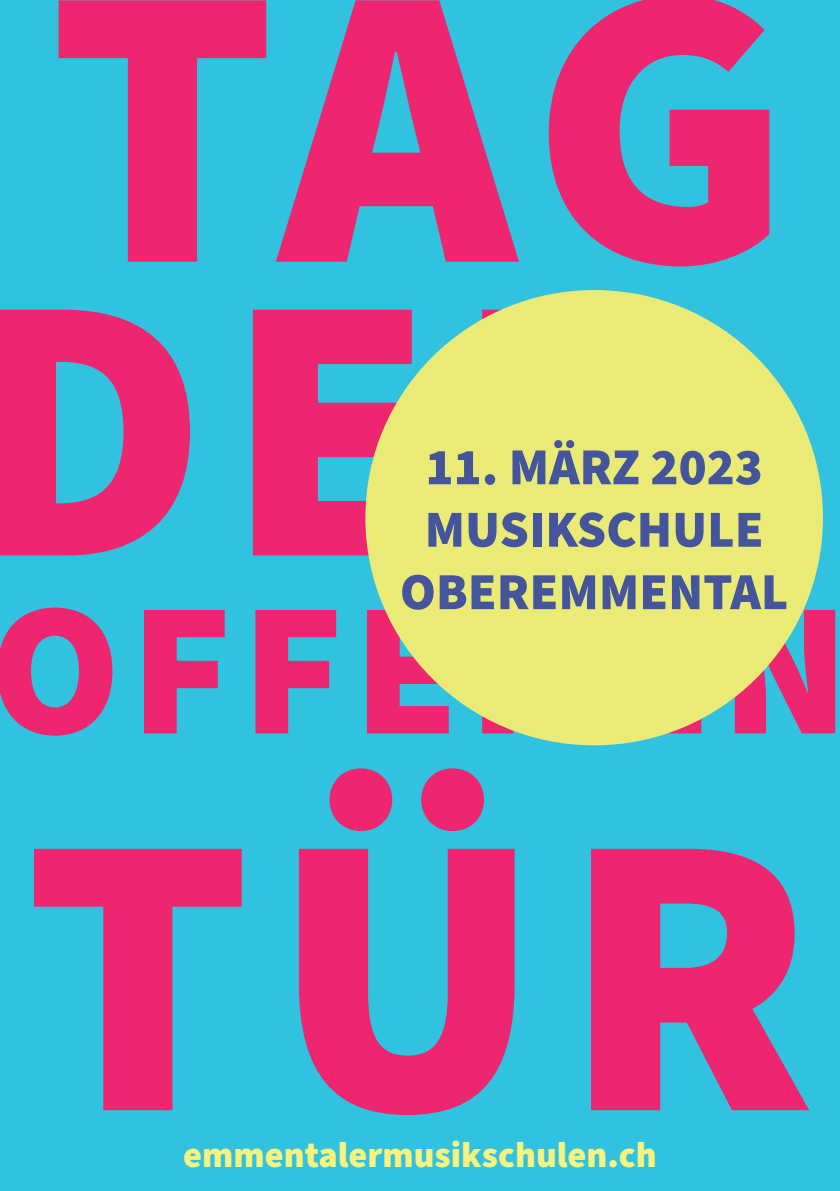
<style>
.page{position:relative;width:840px;height:1191px;background:#fff}
.page>*{position:absolute;margin:0;border:0;box-sizing:border-box;transform-origin:0 0}
.t1{font:900 402px "Source Sans Pro";letter-spacing:.045em;color:#ee256f}
.t2{font:900 378px "Source Sans Pro";color:#ee256f}
.t3{font:900 190px "Source Sans Pro";letter-spacing:.05em;color:#ee256f}
.t4{font:900 52px/62.4px "Source Sans Pro";color:#45559c;text-align:center}
.t5{font:900 36px "Source Sans Pro";color:#f8f27f}
</style>
<div class="page">
<div style="left:0;top:0;width:839px;height:1191px;background:#31c2e0"></div>
<div style="left:365px;top:290px;width:457px;height:455px;background:#eaea77;border-radius:50%"></div>
<h1 class="t1" style="left:49px;top:-150px;width:743px">TAG</h1>
<h2 class="t2" style="left:-36px;top:168px;width:730px">DER</h2>
<p class="t4" style="left:399px;top:437px;width:390px">11. MÄRZ 2023<br>MUSIKSCHULE<br>OBEREMMENTAL</p>
<h3 class="t3" style="left:-11px;top:539px;width:860px">OFFENEN</h3>
<h1 class="t1" style="left:24px;top:698px;width:792px">TÜR</h1>
<p class="t5" style="left:183px;top:1130px;width:474px">emmentalermusikschulen.ch</p>
</div>
